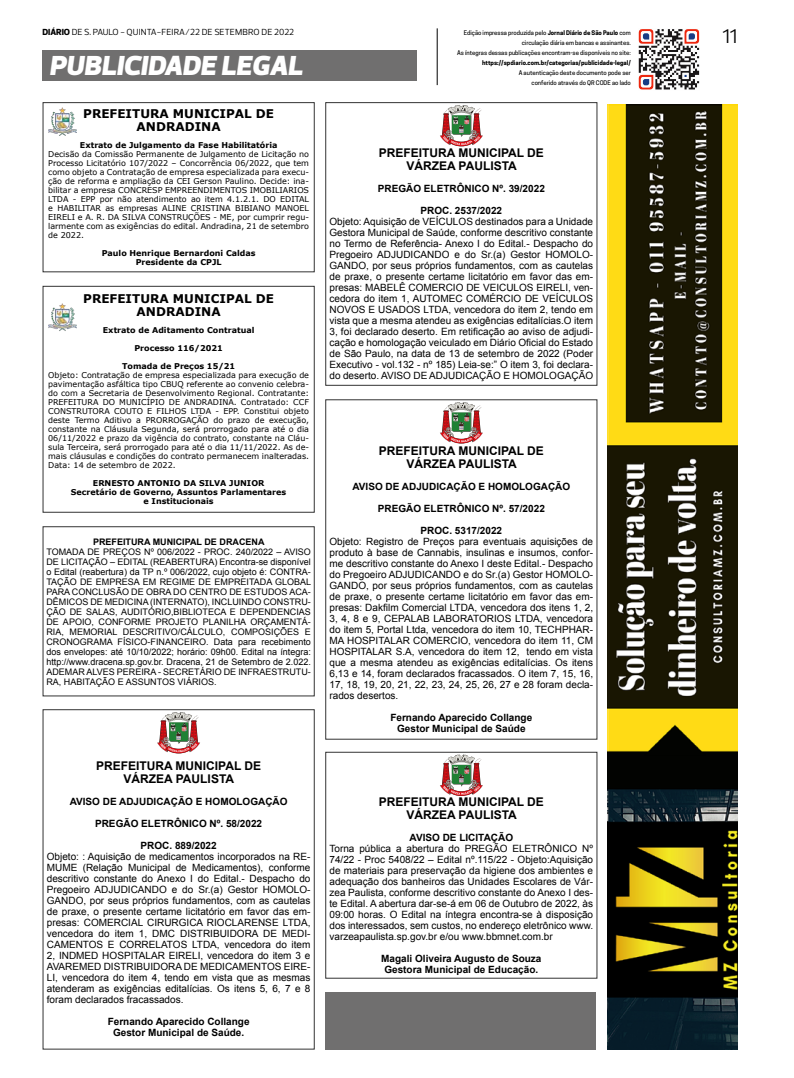
<style>
.page{position:relative;width:794px;height:1078px;background:#fff}
.page>*{position:absolute;margin:0;border:0;box-sizing:border-box;transform-origin:0 0}
.t1{font:italic 900 28px "Prelo";color:#fff}
.t2{font:20px "Prelo";color:#000}
.t3{font:700 12px/13px "Arial";color:#000;text-align:center}
.t4{font:700 12px/13px "Verdana";color:#000;text-align:center}
.t5{font:10px/11px "Arial";color:#000;text-align:justify}
.t6{font:700 10px/11px "Arial";color:#000;text-align:center}
.t7{font:9px/10px "Arial";color:#000;text-align:justify}
.t8{font:9px "Prelo";color:#000}
.t9{font:700 9px "Arial";color:#000}
.t10{font:8px/9px "Verdana";color:#000;text-align:justify}
.t11{font:700 8px/9px "Verdana";color:#000;text-align:center}
.t12{font:500 6px/10px "Cooper Hewitt";color:#000;text-align:right}
.t13{font:700 6px "Cooper Hewitt";color:#000}
.s1{font-weight:800}
.s2{font-weight:700}
</style>
<div class="page">
<div style="left:43px;top:50px;width:374px;height:30px;background:#706f6f"></div>
<hr style="left:437px;top:28px;width:1px;height:57px;background:#000">
<svg style="left:638px;top:29px;width:62px;height:61px"></svg>
<div style="left:325px;top:991px;width:271px;height:58px;background:#706f6f"></div>
<div style="left:43px;top:286px;width:272px;height:226px;border:1px solid #333"></div>
<img style="left:48px;top:303px;width:28px;height:28px">
<div style="left:43px;top:526px;width:272px;height:170px;border:1px solid #333"></div>
<div style="left:325px;top:102px;width:272px;height:284px;border:1px solid #333"></div>
<svg style="left:440px;top:105px;width:43px;height:41px"></svg>
<div style="left:325px;top:399px;width:272px;height:340px;border:1px solid #333"></div>
<svg style="left:440px;top:402px;width:43px;height:41px"></svg>
<div style="left:325px;top:751px;width:272px;height:227px;border:1px solid #333"></div>
<svg style="left:440px;top:754px;width:43px;height:41px"></svg>
<div style="left:43px;top:709px;width:272px;height:340px;border:1px solid #333"></div>
<svg style="left:157px;top:712px;width:43px;height:41px"></svg>
<div style="left:43px;top:102px;width:272px;height:170px;border:1px solid #333"></div>
<img style="left:48px;top:108px;width:28px;height:28px">
<img style="left:608px;top:105px;width:129px;height:944px">
<p class="t8" style="left:43px;top:27px;width:253px"><span class="s1">DIÁRIO</span> DE S. PAULO - QUINTA-FEIRA/22 DE SETEMBRO DE 2022</p>
<h2 class="t2" style="left:722px;top:24px;width:16px">11</h2>
<h1 class="t1" style="left:49px;top:48px;width:255px">PUBLICIDADE LEGAL</h1>
<p class="t12" style="left:457px;top:28px;width:175px">Edição impressa produzida pelo <span class="s2">Jornal Diário de São Paulo</span> com circulação diária em bancas e assinantes.<br>As íntegras dessas publicações encontram-se disponíveis no site:</p>
<p class="t13" style="left:482px;top:59px;width:150px">https://spdiario.com.br/categorias/publicidade-legal/</p>
<p class="t12" style="left:519px;top:68px;width:114px">A autenticação deste documento pode ser conferido através do QR CODE ao lado</p>
<p class="t4" style="left:83px;top:107px;width:192px">PREFEITURA MUNICIPAL DE<br>ANDRADINA</p>
<p class="t11" style="left:80px;top:141px;width:199px">Extrato de Julgamento da Fase Habilitatória</p>
<p class="t10" style="left:48px;top:150px;width:262px">Decisão da Comissão Permanente de Julgamento de Licitação no Processo Licitatório 107/2022 – Concorrência 06/2022, que tem como objeto a Contratação de empresa especializada para execu&shy;ção de reforma e ampliação da CEI Gerson Paulino. Decide: ina&shy;bilitar a empresa CONCRESP EMPREENDIMENTOS IMOBILIARIOS LTDA - EPP por não atendimento ao item 4.1.2.1. DO EDITAL e HABILITAR as empresas ALINE CRISTINA BIBIANO MANOEL EIRELI e A. R. DA SILVA CONSTRUÇÕES - ME, por cumprir regu&shy;larmente com as exigências do edital. Andradina, 21 de setembro de 2022.</p>
<p class="t11" style="left:102px;top:249px;width:155px">Paulo Henrique Bernardoni Caldas<br>Presidente da CPJL</p>
<p class="t4" style="left:83px;top:292px;width:192px">PREFEITURA MUNICIPAL DE<br>ANDRADINA</p>
<p class="t11" style="left:103px;top:326px;width:153px">Extrato de Aditamento Contratual</p>
<p class="t11" style="left:134px;top:344px;width:90px">Processo 116/2021</p>
<p class="t11" style="left:122px;top:362px;width:115px">Tomada de Preços 15/21</p>
<p class="t10" style="left:48px;top:371px;width:262px">Objeto: Contratação de empresa especializada para execução de pavimentação asfáltica tipo CBUQ referente ao convenio celebra&shy;do com a Secretaria de Desenvolvimento Regional. Contratante:<br>PREFEITURA DO MUNICÍPIO DE ANDRADINA. Contratado: CCF CONSTRUTORA COUTO E FILHOS LTDA - EPP. Constitui objeto deste Termo Aditivo a PRORROGAÇÃO do prazo de execução, constante na Cláusula Segunda, será prorrogado para até o dia 06/11/2022 e prazo da vigência do contrato, constante na Cláu&shy;sula Terceira, será prorrogado para até o dia 11/11/2022. As de&shy;mais cláusulas e condições do contrato permanecem inalteradas.<br>Data: 14 de setembro de 2022.</p>
<p class="t11" style="left:71px;top:479px;width:217px">ERNESTO ANTONIO DA SILVA JUNIOR<br>Secretário de Governo, Assuntos Parlamentares e Institucionais</p>
<p class="t9" style="left:93px;top:535px;width:173px">PREFEITURA MUNICIPAL DE DRACENA</p>
<p class="t7" style="left:46px;top:546px;width:266px">TOMADA DE PREÇOS Nº 006/2022 - PROC. 240/2022 – AVISO DE LICITAÇÃO – EDITAL (REABERTURA) Encontra-se disponível o Edital (reabertura) da TP n.º 006/2022, cujo objeto é: CONTRA-TAÇÃO DE EMPRESA EM REGIME DE EMPREITADA GLOBAL PARA CONCLUSÃO DE OBRA DO CENTRO DE ESTUDOS ACA-DÊMICOS DE MEDICINA (INTERNATO), INCLUINDO CONSTRU-ÇÃO DE SALAS, AUDITÓRIO,BIBLIOTECA E DEPENDENCIAS DE APOIO, CONFORME PROJETO PLANILHA ORÇAMENTÁ-RIA, MEMORIAL DESCRITIVO/CÁLCULO, COMPOSIÇÕES E CRONOGRAMA FÍSICO-FINANCEIRO. Data para recebimento dos envelopes: até 10/10/2022; horário: 09h00. Edital na íntegra: http://www.dracena.sp.gov.br. Dracena, 21 de Setembro de 2.022.<br>ADEMAR ALVES PEREIRA - SECRETÁRIO DE INFRAESTRUTU-RA, HABITAÇÃO E ASSUNTOS VIÁRIOS.</p>
<p class="t3" style="left:96px;top:759px;width:167px">PREFEITURA MUNICIPAL DE<br>VÁRZEA PAULISTA</p>
<p class="t6" style="left:70px;top:796px;width:219px">AVISO DE ADJUDICAÇÃO E HOMOLOGAÇÃO</p>
<p class="t6" style="left:95px;top:818px;width:169px">PREGÃO ELETRÔNICO Nº. 58/2022</p>
<p class="t6" style="left:141px;top:840px;width:78px">PROC. 889/2022</p>
<p class="t5" style="left:47px;top:851px;width:265px">Objeto: : Aquisição de medicamentos incorporados na RE-MUME (Relação Municipal de Medicamentos), conforme descritivo constante do Anexo I do Edital.- Despacho do Pregoeiro ADJUDICANDO e do Sr.(a) Gestor HOMOLO-GANDO, por seus próprios fundamentos, com as cautelas de praxe, o presente certame licitatório em favor das em&shy;presas: COMERCIAL CIRURGICA RIOCLARENSE LTDA, vencedora do item 1, DMC DISTRIBUIDORA DE MEDI-CAMENTOS E CORRELATOS LTDA, vencedora do item 2, INDMED HOSPITALAR EIRELI, vencedora do item 3 e AVAREMED DISTRIBUIDORA DE MEDICAMENTOS EIRE-LI, vencedora do item 4, tendo em vista que as mesmas atenderam as exigências editalícias. Os itens 5, 6, 7 e 8 foram declarados fracassados.</p>
<p class="t6" style="left:108px;top:1016px;width:143px">Fernando Aparecido Collange<br>Gestor Municipal de Saúde.</p>
<p class="t3" style="left:379px;top:146px;width:167px">PREFEITURA MUNICIPAL DE<br>VÁRZEA PAULISTA</p>
<p class="t6" style="left:378px;top:183px;width:169px">PREGÃO ELETRÔNICO Nº. 39/2022</p>
<p class="t6" style="left:420px;top:205px;width:83px">PROC. 2537/2022</p>
<p class="t5" style="left:329px;top:216px;width:265px">Objeto: Aquisição de VEÍCULOS destinados para a Unidade Gestora Municipal de Saúde, conforme descritivo constante no Termo de Referência- Anexo I do Edital.- Despacho do Pregoeiro ADJUDICANDO e do Sr.(a) Gestor HOMOLO-GANDO, por seus próprios fundamentos, com as cautelas de praxe, o presente certame licitatório em favor das em&shy;presas: MABELÊ COMERCIO DE VEICULOS EIRELI, ven&shy;cedora do item 1, AUTOMEC COMÉRCIO DE VEÍCULOS NOVOS E USADOS LTDA, vencedora do item 2, tendo em vista que a mesma atendeu as exigências editalícias.O item 3, foi declarado deserto. Em retificação ao aviso de adjudi&shy;cação e homologação veiculado em Diário Oficial do Estado de São Paulo, na data de 13 de setembro de 2022 (Poder Executivo - vol.132 - nº 185) Leia-se:” O item 3, foi declara&shy;do deserto. AVISO DE ADJUDICAÇÃO E HOMOLOGAÇÃO</p>
<p class="t3" style="left:379px;top:444px;width:167px">PREFEITURA MUNICIPAL DE<br>VÁRZEA PAULISTA</p>
<p class="t6" style="left:352px;top:481px;width:219px">AVISO DE ADJUDICAÇÃO E HOMOLOGAÇÃO</p>
<p class="t6" style="left:378px;top:503px;width:169px">PREGÃO ELETRÔNICO Nº. 57/2022</p>
<p class="t6" style="left:420px;top:525px;width:83px">PROC. 5317/2022</p>
<p class="t5" style="left:329px;top:536px;width:265px">Objeto: Registro de Preços para eventuais aquisições de produto à base de Cannabis, insulinas e insumos, confor&shy;me descritivo constante do Anexo I deste Edital.- Despacho do Pregoeiro ADJUDICANDO e do Sr.(a) Gestor HOMOLO-GANDO, por seus próprios fundamentos, com as cautelas de praxe, o presente certame licitatório em favor das em&shy;presas: Dakfilm Comercial LTDA, vencedora dos itens 1, 2, 3, 4, 8 e 9, CEPALAB LABORATORIOS LTDA, vencedora do item 5, Portal Ltda, vencedora do item 10, TECHPHAR-MA HOSPITALAR COMERCIO, vencedora do item 11, CM HOSPITALAR S.A, vencedora do item 12, tendo em vista que a mesma atendeu as exigências editalícias. Os itens 6,13 e 14, foram declarados fracassados. O item 7, 15, 16, 17, 18, 19, 20, 21, 22, 23, 24, 25, 26, 27 e 28 foram decla&shy;rados desertos.</p>
<p class="t6" style="left:390px;top:712px;width:143px">Fernando Aparecido Collange<br>Gestor Municipal de Saúde</p>
<p class="t3" style="left:379px;top:795px;width:167px">PREFEITURA MUNICIPAL DE<br>VÁRZEA PAULISTA</p>
<p class="t6" style="left:409px;top:831px;width:105px">AVISO DE LICITAÇÃO</p>
<p class="t5" style="left:329px;top:842px;width:265px">Torna pública a abertura do PREGÃO ELETRÔNICO Nº 74/22 - Proc 5408/22 – Edital nº.115/22 - Objeto:Aquisição de materiais para preservação da higiene dos ambientes e adequação dos banheiros das Unidades Escolares de Vár&shy;zea Paulista, conforme descritivo constante do Anexo I des&shy;te Edital. A abertura dar-se-á em 06 de Outubro de 2022, às 09:00 horas. O Edital na íntegra encontra-se à disposição dos interessados, sem custos, no endereço eletrônico www. varzeapaulista.sp.gov.br e/ou www.bbmnet.com.br</p>
<p class="t6" style="left:381px;top:952px;width:162px">Magali Oliveira Augusto de Souza<br>Gestora Municipal de Educação.</p>
</div>
